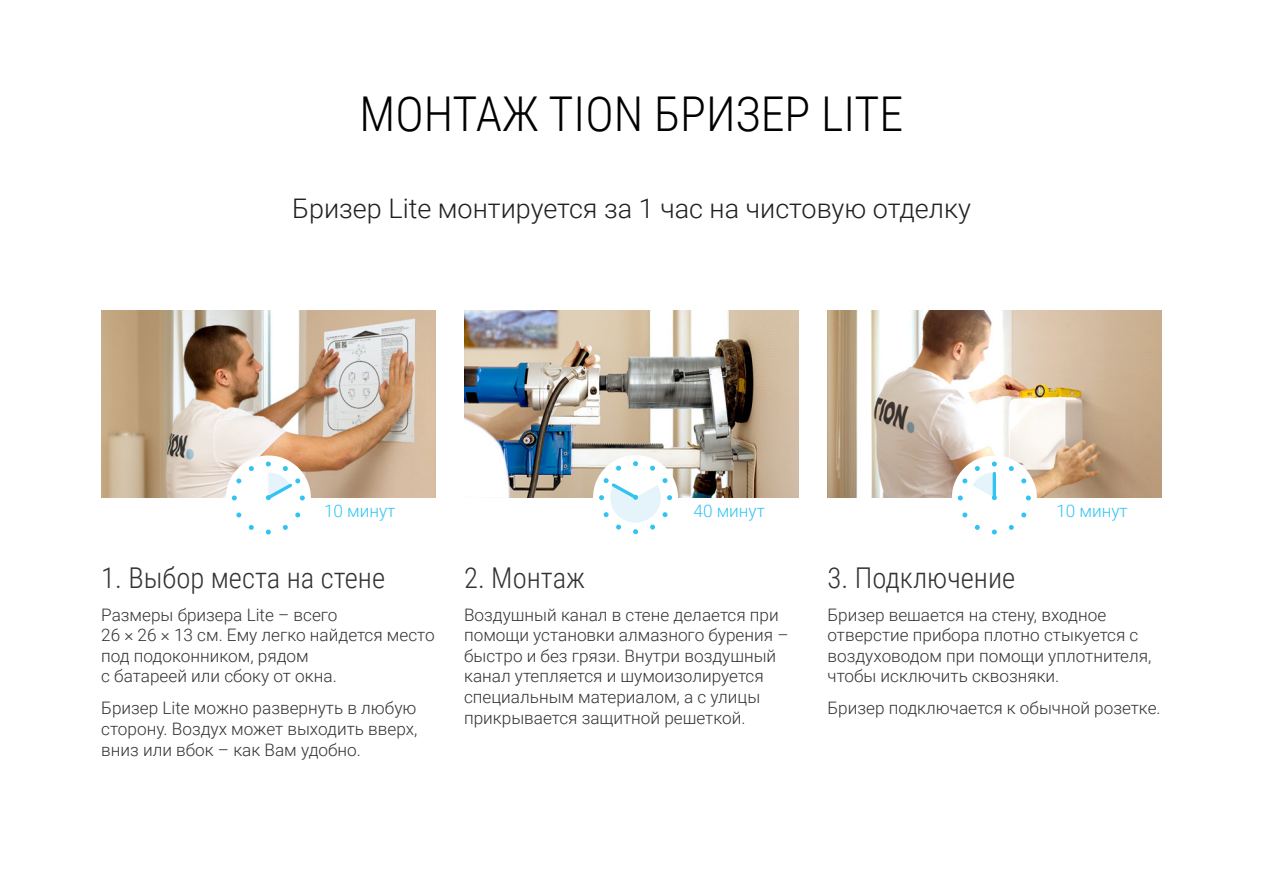
<style>
.page{position:relative;width:1263px;height:893px;background:#fff}
.page>*{position:absolute;margin:0;border:0;box-sizing:border-box;transform-origin:0 0}
.t1{font:300 48px "Roboto Condensed";color:#000}
.t2{font:300 28.65px "Roboto Condensed";color:#333}
.t3{font:300 27px "Roboto";color:#231f20}
.t4{font:300 17.25px/20.5px "Roboto";color:#333}
.t5{font:300 17.25px "Roboto";color:#31c4f3}
</style>
<div class="page">
<img style="left:101px;top:311px;width:334px;height:187px">
<img style="left:464px;top:311px;width:334px;height:187px">
<img style="left:827px;top:311px;width:334px;height:187px">
<div style="left:593px;top:455px;width:85px;height:85px;background:#fff;border-radius:50%"></div>
<svg style="left:633px;top:461px;width:5px;height:5px"></svg>
<svg style="left:650px;top:466px;width:5px;height:5px"></svg>
<svg style="left:616px;top:466px;width:5px;height:5px"></svg>
<svg style="left:599px;top:478px;width:73px;height:56px"></svg>
<div style="left:226px;top:455px;width:85px;height:85px;background:#fff;border-radius:50%"></div>
<svg style="left:236px;top:512px;width:5px;height:5px"></svg>
<svg style="left:236px;top:478px;width:5px;height:5px"></svg>
<svg style="left:232px;top:495px;width:5px;height:5px"></svg>
<svg style="left:249px;top:466px;width:5px;height:5px"></svg>
<svg style="left:249px;top:525px;width:5px;height:5px"></svg>
<svg style="left:295px;top:512px;width:5px;height:5px"></svg>
<svg style="left:283px;top:525px;width:5px;height:5px"></svg>
<svg style="left:266px;top:530px;width:5px;height:4px"></svg>
<svg style="left:265px;top:461px;width:40px;height:40px"></svg>
<div style="left:952px;top:455px;width:85px;height:85px;background:#fff;border-radius:50%"></div>
<svg style="left:962px;top:512px;width:5px;height:5px"></svg>
<svg style="left:958px;top:461px;width:39px;height:39px"></svg>
<svg style="left:975px;top:525px;width:5px;height:5px"></svg>
<svg style="left:1009px;top:466px;width:5px;height:5px"></svg>
<svg style="left:1021px;top:478px;width:5px;height:5px"></svg>
<svg style="left:1021px;top:512px;width:5px;height:5px"></svg>
<svg style="left:1009px;top:525px;width:5px;height:5px"></svg>
<svg style="left:1026px;top:495px;width:5px;height:5px"></svg>
<svg style="left:992px;top:530px;width:5px;height:4px"></svg>
<h1 class="t1" style="left:360px;top:80px;width:545px">МОНТАЖ TION БРИЗЕР LITE</h1>
<h3 class="t3" style="left:292px;top:190px;width:680px">Бризер Lite монтируется за 1 час на чистовую отделку</h3>
<p class="t5" style="left:324px;top:499px;width:73px">10 минут</p>
<p class="t5" style="left:693px;top:499px;width:73px">40 минут</p>
<p class="t5" style="left:1056px;top:499px;width:73px">10 минут</p>
<h2 class="t2" style="left:101px;top:558px;width:285px">1. Выбор места на стене</h2>
<p class="t4" style="left:101px;top:603px;width:335px">Размеры бризера Lite – всего<br>26 × 26 × 13 см. Ему легко найдется место под подоконником, рядом<br>с батареей или сбоку от окна.</p>
<p class="t4" style="left:101px;top:697px;width:318px;text-align:justify">Бризер Lite можно развернуть в любую сторону. Воздух может выходить вверх, вниз или вбок – как Вам удобно.</p>
<h2 class="t2" style="left:464px;top:558px;width:123px">2. Монтаж</h2>
<p class="t4" style="left:464px;top:603px;width:326px">Воздушный канал в стене делается при помощи установки алмазного бурения – быстро и без грязи. Внутри воздушный канал утепляется и шумоизолируется специальным материалом, а с улицы прикрывается защитной решеткой.</p>
<h2 class="t2" style="left:827px;top:558px;width:189px">3. Подключение</h2>
<p class="t4" style="left:827px;top:603px;width:325px">Бризер вешается на стену, входное отверстие прибора плотно стыкуется с воздуховодом при помощи уплотнителя, чтобы исключить сквозняки.</p>
<p class="t4" style="left:827px;top:697px;width:335px">Бризер подключается к обычной розетке.</p>
</div>
